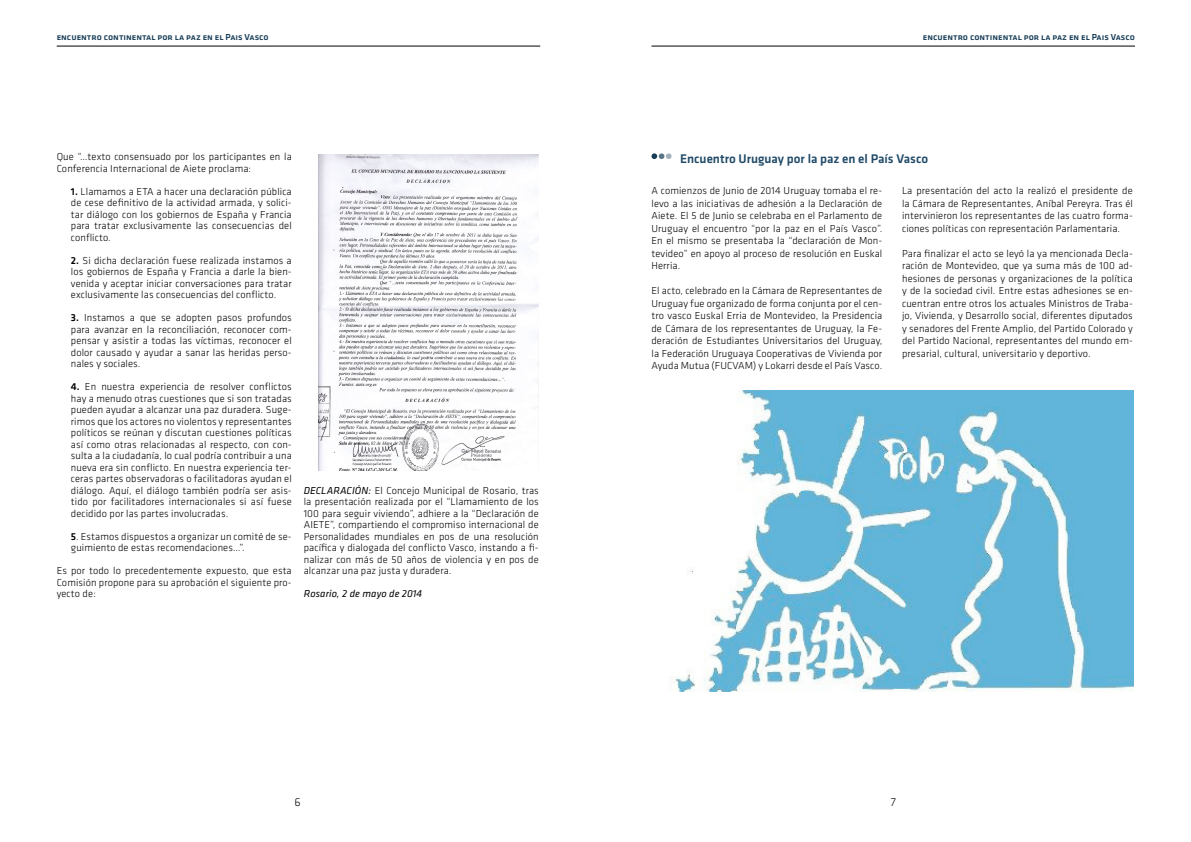
<style>
.page{position:relative;width:1191px;height:842px;background:#fff}
.page>*{position:absolute;margin:0;border:0;box-sizing:border-box;transform-origin:0 0}
.t1{font:500 13px "Klavika";color:#204a68}
.t2{font:300 12px "Klavika";color:#000}
.t3{font:300 10.5px/11.5px "Klavika";letter-spacing:.01em;color:#000;text-align:justify}
.t4{font:italic 10.5px "Klavika";letter-spacing:.01em;color:#000}
.t5{font:500 9px "Klavika";color:#163c56}
.s1{font-weight:500}
.s2{font-weight:400;font-style:italic}
</style>
<div class="page">
<hr style="left:57px;top:46px;width:483px;height:1px;background:#000">
<hr style="left:651px;top:46px;width:484px;height:1px;background:#000">
<svg style="left:651px;top:153px;width:20px;height:6px"></svg>
<img style="left:670px;top:391px;width:463px;height:301px">
<img style="left:318px;top:154px;width:221px;height:317px">
<p class="t5" style="left:57px;top:32px;width:213px">encuentro continental por la paz en el Pais Vasco</p>
<p class="t5" style="left:923px;top:32px;width:213px">encuentro continental por la paz en el Pais Vasco</p>
<p class="t3" style="left:57px;top:151px;width:236px">Que “…texto consensuado por los participantes en la</p>
<p class="t1" style="left:680px;top:151px;width:249px">Encuentro Uruguay por la paz en el País Vasco</p>
<p class="t3" style="left:57px;top:163px;width:196px">Conferencia Internacional de Aiete proclama:</p>
<p class="t3" style="left:71px;top:186px;width:222px"><span class="s1">1.</span> Llamamos a ETA a hacer una declaración pública de cese definitivo de la actividad armada, y solici&shy;tar diálogo con los gobiernos de España y Francia para tratar exclusivamente las consecuencias del conflicto.</p>
<p class="t3" style="left:71px;top:255px;width:222px"><span class="s1">2.</span> Si dicha declaración fuese realizada instamos a los gobiernos de España y Francia a darle la bien&shy;venida y aceptar iniciar conversaciones para tratar exclusivamente las consecuencias del conflicto.</p>
<p class="t3" style="left:71px;top:312px;width:222px"><span class="s1">3.</span> Instamos a que se adopten pasos profundos para avanzar en la reconciliación, reconocer com&shy;pensar y asistir a todas las víctimas, reconocer el dolor causado y ayudar a sanar las heridas perso&shy;nales y sociales.</p>
<p class="t3" style="left:71px;top:381px;width:222px"><span class="s1">4.</span> En nuestra experiencia de resolver conflictos hay a menudo otras cuestiones que si son tratadas pueden ayudar a alcanzar una paz duradera. Suge&shy;rimos que los actores no violentos y representantes políticos se reúnan y discutan cuestiones políticas así como otras relacionadas al respecto, con con&shy;sulta a la ciudadanía, lo cual podría contribuir a una nueva era sin conflicto. En nuestra experiencia ter&shy;ceras partes observadoras o facilitadoras ayudan el diálogo. Aquí, el diálogo también podría ser asis&shy;tido por facilitadores internacionales si así fuese decidido por las partes involucradas.</p>
<p class="t3" style="left:71px;top:531px;width:222px"><span class="s1">5</span>. Estamos dispuestos a organizar un comité de se&shy;guimiento de estas recomendaciones…”.</p>
<p class="t3" style="left:57px;top:565px;width:236px">Es por todo lo precedentemente expuesto, que esta Comisión propone para su aprobación el siguiente pro&shy;yecto de:</p>
<p class="t3" style="left:902px;top:185px;width:232px;line-height:12.5px">La presentación del acto la realizó el presidente de la Cámara de Representantes, Aníbal Pereyra. Tras él intervinieron los representantes de las cuatro forma&shy;ciones políticas con representación Parlamentaria.</p>
<p class="t3" style="left:902px;top:247px;width:232px;line-height:12.5px">Para finalizar el acto se leyó la ya mencionada Decla&shy;ración de Montevideo, que ya suma más de 100 ad&shy;hesiones de personas y organizaciones de la política y de la sociedad civil. Entre estas adhesiones se en&shy;cuentran entre otros los actuales Ministros de Traba&shy;jo, Vivienda, y Desarrollo social, diferentes diputados y senadores del Frente Amplio, del Partido Colorado y del Partido Nacional, representantes del mundo em&shy;presarial, cultural, universitario y deportivo.</p>
<p class="t3" style="left:651px;top:185px;width:232px;line-height:12.5px">A comienzos de Junio de 2014 Uruguay tomaba el re&shy;levo a las iniciativas de adhesión a la Declaración de Aiete. El 5 de Junio se celebraba en el Parlamento de Uruguay el encuentro “por la paz en el País Vasco”.<br>En el mismo se presentaba la “declaración de Mon&shy;tevideo” en apoyo al proceso de resolución en Euskal Herria.</p>
<p class="t3" style="left:651px;top:285px;width:232px;line-height:12.5px">El acto, celebrado en la Cámara de Representantes de Uruguay fue organizado de forma conjunta por el cen&shy;tro vasco Euskal Erria de Montevideo, la Presidencia de Cámara de los representantes de Uruguay, la Fe&shy;deración de Estudiantes Universitarios del Uruguay, la Federación Uruguaya Cooperativas de Vivienda por Ayuda Mutua (FUCVAM) y Lokarri desde el País Vasco.</p>
<p class="t3" style="left:304px;top:485px;width:236px"><span class="s2">DECLARACIÓN:</span> El Concejo Municipal de Rosario, tras la presentación realizada por el “Llamamiento de los 100 para seguir viviendo”, adhiere a la “Declaración de AIETE”, compartiendo el compromiso internacional de Personalidades mundiales en pos de una resolución pacífica y dialogada del conflicto Vasco, instando a fi&shy;nalizar con más de 50 años de violencia y en pos de alcanzar una paz justa y duradera.</p>
<p class="t4" style="left:304px;top:588px;width:120px">Rosario, 2 de mayo de 2014</p>
<p class="t2" style="left:295px;top:795px;width:8px">6</p>
<p class="t2" style="left:890px;top:795px;width:7px">7</p>
</div>
